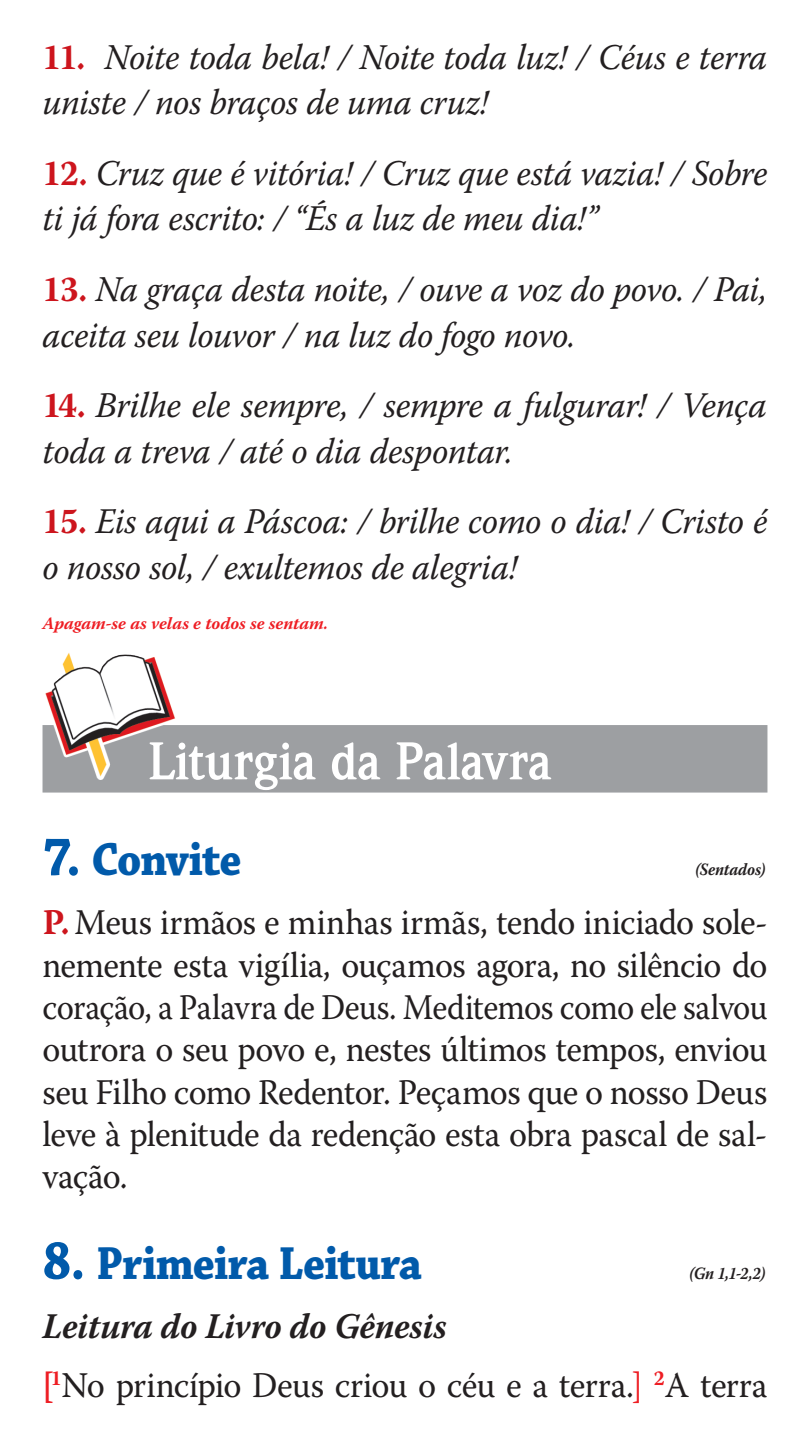
<style>
.page{position:relative;width:810px;height:1440px;background:#fff}
.page>*{position:absolute;margin:0;border:0;box-sizing:border-box;transform-origin:0 0}
.t1{font:700 54px "Weidemann IT Cby BT";letter-spacing:-.01em;color:#fff;scale:.95 1}
.t2{font:700 48.75px "Chaparral Pro";letter-spacing:-.02em;color:#015aaa;scale:.91 1}
.t3{font:italic 36px/45.3px "Warnock Pro";letter-spacing:-.01em;color:#231f20;scale:.95 1}
.t4{font:36px/42.3px "Warnock Pro";letter-spacing:-.015em;color:#231f20;text-align:justify;scale:.95 1}
.t5{font:italic 36px/45.3px "Warnock Pro";letter-spacing:-.01em;color:#231f20}
.t6{font:36px/59.3px "Warnock Pro";letter-spacing:-.015em;color:#231f20;scale:.96 1}
.t7{font:italic 700 17.25px "Warnock Pro";color:#ee1d23}
.t8{font:italic 700 17.25px "Warnock Pro";letter-spacing:-.01em;color:#231f20;scale:.91 1}
.s1{font-weight:700;font-style:normal;color:#cd151d}
.s2{font-size:56.25px}
.s3{font-weight:700;color:#cd151d}
.s4{font-weight:700;font-style:italic}
.s5{font-weight:700;color:#ee1d23}
.s6{color:#ee1d23}
</style>
<div class="page">
<div style="left:43px;top:725px;width:724px;height:68px;background:#9d9fa2"></div>
<img style="left:45px;top:653px;width:130px;height:126px">
<p class="t3" style="left:43px;top:34px;width:765px"><span class="s1">11.</span> Noite toda bela! / Noite toda luz! / Céus e terra uniste / nos braços de uma cruz!</p>
<p class="t3" style="left:43px;top:150px;width:765px"><span class="s1">12.</span> Cruz que é vitória! / Cruz que está vazia! / Sobre ti já fora escrito: / “És a luz de meu dia!”</p>
<p class="t3" style="left:43px;top:266px;width:765px"><span class="s1">13.</span> Na graça desta noite, / ouve a voz do povo. / Pai, aceita seu louvor / na luz do fogo novo.</p>
<p class="t5" style="left:43px;top:382px;width:726px"><span class="s1">14.</span> Brilhe ele sempre, / sempre a fulgurar! / Vença toda a treva / até o dia despontar.</p>
<p class="t3" style="left:43px;top:498px;width:765px"><span class="s1">15.</span> Eis aqui a Páscoa: / brilhe como o dia! / Cristo é o nosso sol, / exultemos de alegria!</p>
<p class="t7" style="left:43px;top:612px;width:287px">Apagam-se as velas e todos se sentam.</p>
<h1 class="t1" style="left:148px;top:727px;width:427px">Liturgia da Palavra</h1>
<h2 class="t2" style="left:43px;top:831px;width:220px"><span class="s2">7.</span> Convite</h2>
<p class="t8" style="left:696px;top:859px;width:78px">(Sentados)</p>
<p class="t4" style="left:43px;top:901px;width:765px"><span class="s3">P.</span>Meus irmãos e minhas irmãs, tendo iniciado sole&shy;nemente esta vigília, ouçamos agora, no silêncio do coração, a Palavra de Deus. Meditemos como ele salvou outrora o seu povo e, nestes últimos tempos, enviou seu Filho como Redentor. Peçamos que o nosso Deus leve à plenitude da redenção esta obra pascal de sal&shy;vação.</p>
<h2 class="t2" style="left:43px;top:1235px;width:419px"><span class="s2">8.</span> Primeira Leitura</h2>
<p class="t8" style="left:689px;top:1263px;width:85px">(Gn 1,1-2,2)</p>
<p class="t6" style="left:43px;top:1296px;width:757px"><span class="s4">Leitura do Livro do Gênesis<br></span><span class="s5">[</span><sup>1</sup>No princípio Deus criou o céu e a terra.<span class="s6">]</span> <sup>2</sup>A terra</p>
</div>
